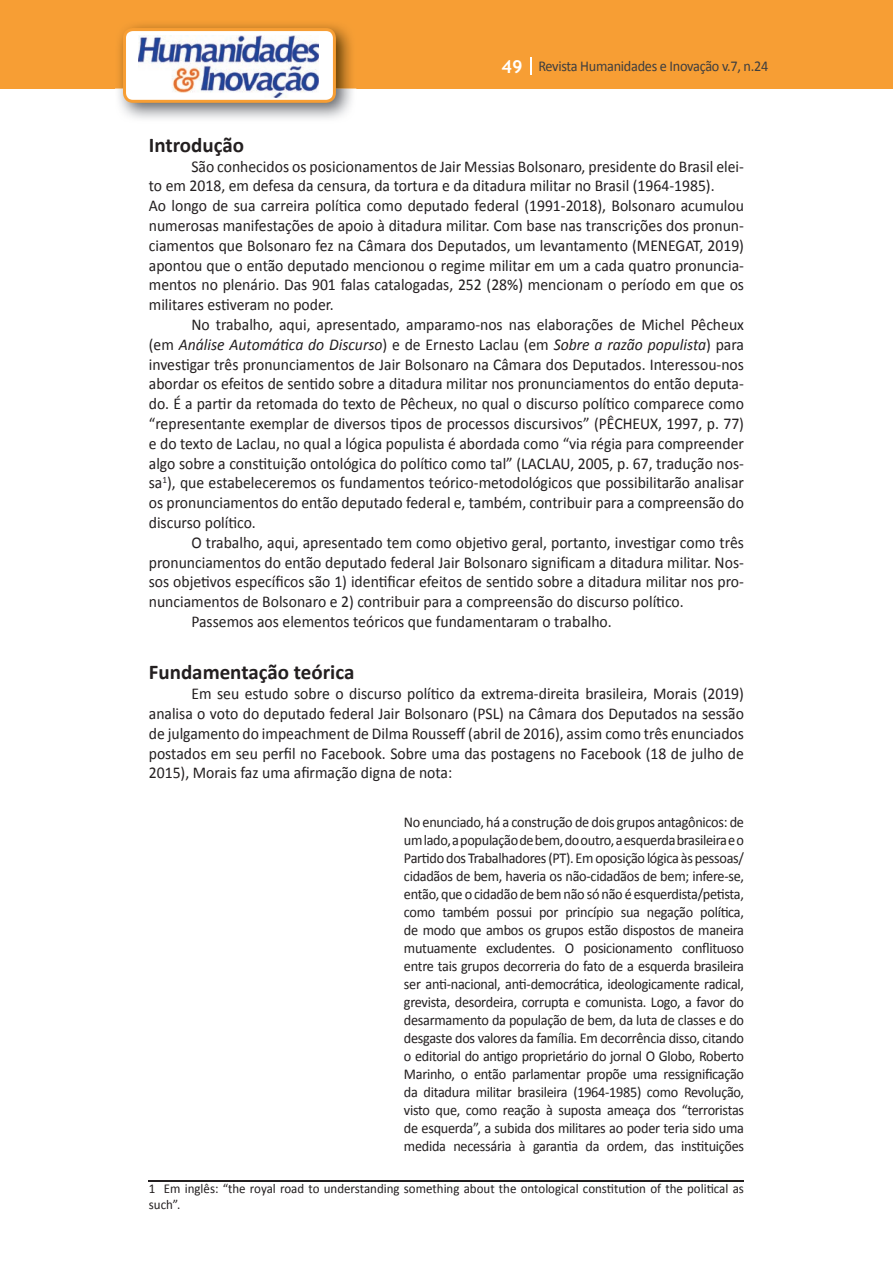
<style>
.page{position:relative;width:893px;height:1263px;background:#fff}
.page>*{position:absolute;margin:0;border:0;box-sizing:border-box;transform-origin:0 0}
.t1{font:700 21px "Calibri";color:#231f20}
.t2{font:16.5px/19.8px "Calibri";color:#231f20;text-align:justify;scale:.95 1}
.t3{font:15px/18px "Calibri";letter-spacing:-.02em;color:#231f20;text-align:justify;scale:.95 1}
.t4{font:15px "Calibri";letter-spacing:-.02em;color:#3e3e3f;scale:.95 1}
.t5{font:13.5px/16.2px "Calibri";color:#231f20;scale:.96 1}
.s1{font-family:"Trebuchet MS";font-weight:700;font-size:18px;color:#fff}
.s2{font-style:italic}
</style>
<div class="page">
<div style="left:0;top:0;width:893px;height:88px;background:#f79e34"></div>
<svg style="left:530px;top:57px;width:2px;height:18px"></svg>
<img style="left:115px;top:24px;width:241px;height:95px">
<svg style="left:123px;top:28px;width:213px;height:75px"></svg>
<hr style="left:149px;top:1180px;width:595px;height:1px;background:#231f20">
<p class="t4" style="left:501px;top:57px;width:282px"><span class="s1">49</span> Revista Humanidades e Inovação v.7, n.24</p>
<p class="t1" style="left:149px;top:131px;width:97px">Introdução</p>
<p class="t2" style="left:149px;top:156px;width:628px;text-align:left;text-indent:43px">São conhecidos os posicionamentos de Jair Messias Bolsonaro, presidente do Brasil elei&shy;to em 2018, em defesa da censura, da tortura e da ditadura militar no Brasil (1964-1985).<br>Ao longo de sua carreira política como deputado federal (1991-2018), Bolsonaro acumulou numerosas manifestações de apoio à ditadura militar. Com base nas transcrições dos pronun&shy;ciamentos que Bolsonaro fez na Câmara dos Deputados, um levantamento (MENEGAT, 2019) apontou que o então deputado mencionou o regime militar em um a cada quatro pronuncia&shy;mentos no plenário. Das 901 falas catalogadas, 252 (28%) mencionam o período em que os militares estiveram no poder.</p>
<p class="t2" style="left:149px;top:315px;width:628px;text-indent:43px">No trabalho, aqui, apresentado, amparamo-nos nas elaborações de Michel Pêcheux (em <span class="s2">Análise Automática do Discurso</span>) e de Ernesto Laclau (em <span class="s2">Sobre a razão populista</span>) para investigar três pronunciamentos de Jair Bolsonaro na Câmara dos Deputados. Interessou-nos abordar os efeitos de sentido sobre a ditadura militar nos pronunciamentos do então deputa&shy;do. É a partir da retomada do texto de Pêcheux, no qual o discurso político comparece como “representante exemplar de diversos tipos de processos discursivos” (PÊCHEUX, 1997, p. 77) e do texto de Laclau, no qual a lógica populista é abordada como “via régia para compreender algo sobre a constituição ontológica do político como tal” (LACLAU, 2005, p. 67, tradução nos&shy;sa<sup>1</sup>), que estabeleceremos os fundamentos teórico-metodológicos que possibilitarão analisar os pronunciamentos do então deputado federal e, também, contribuir para a compreensão do discurso político.</p>
<p class="t2" style="left:191px;top:532px;width:583px">O trabalho, aqui, apresentado tem como objetivo geral, portanto, investigar como três</p>
<p class="t2" style="left:149px;top:552px;width:628px">pronunciamentos do então deputado federal Jair Bolsonaro significam a ditadura militar. Nos-</p>
<p class="t2" style="left:149px;top:572px;width:628px">sos objetivos específicos são 1) identificar efeitos de sentido sobre a ditadura militar nos pro-</p>
<p class="t2" style="left:149px;top:592px;width:565px">nunciamentos de Bolsonaro e 2) contribuir para a compreensão do discurso político.</p>
<p class="t2" style="left:191px;top:612px;width:444px">Passemos aos elementos teóricos que fundamentaram o trabalho.</p>
<p class="t1" style="left:149px;top:659px;width:207px">Fundamentação teórica</p>
<p class="t2" style="left:149px;top:684px;width:628px;text-indent:43px">Em seu estudo sobre o discurso político da extrema-direita brasileira, Morais (2019) analisa o voto do deputado federal Jair Bolsonaro (PSL) na Câmara dos Deputados na sessão de julgamento do impeachment de Dilma Rousseff (abril de 2016), assim como três enunciados postados em seu perfil no Facebook. Sobre uma das postagens no Facebook (18 de julho de 2015), Morais faz uma afirmação digna de nota:</p>
<p class="t3" style="left:404px;top:813px;width:360px">No enunciado, há a construção de dois grupos antagônicos: de um lado, a população de bem, do outro, a esquerda brasileira e o Partido dos Trabalhadores (PT). Em oposição lógica às pessoas/ cidadãos de bem, haveria os não-cidadãos de bem; infere-se, então, que o cidadão de bem não só não é esquerdista/petista, como também possui por princípio sua negação política, de modo que ambos os grupos estão dispostos de maneira mutuamente excludentes. O posicionamento conflituoso entre tais grupos decorreria do fato de a esquerda brasileira ser anti-nacional, anti-democrática, ideologicamente radical, grevista, desordeira, corrupta e comunista. Logo, a favor do desarmamento da população de bem, da luta de classes e do desgaste dos valores da família. Em decorrência disso, citando o editorial do antigo proprietário do jornal O Globo, Roberto Marinho, o então parlamentar propõe uma ressignificação da ditadura militar brasileira (1964-1985) como Revolução, visto que, como reação à suposta ameaça dos “terroristas de esquerda”, a subida dos militares ao poder teria sido uma medida necessária à garantia da ordem, das instituições</p>
<p class="t5" style="left:149px;top:1180px;width:621px">1 Em inglês: “the royal road to understanding something about the ontological constitution of the political as such”.</p>
</div>
